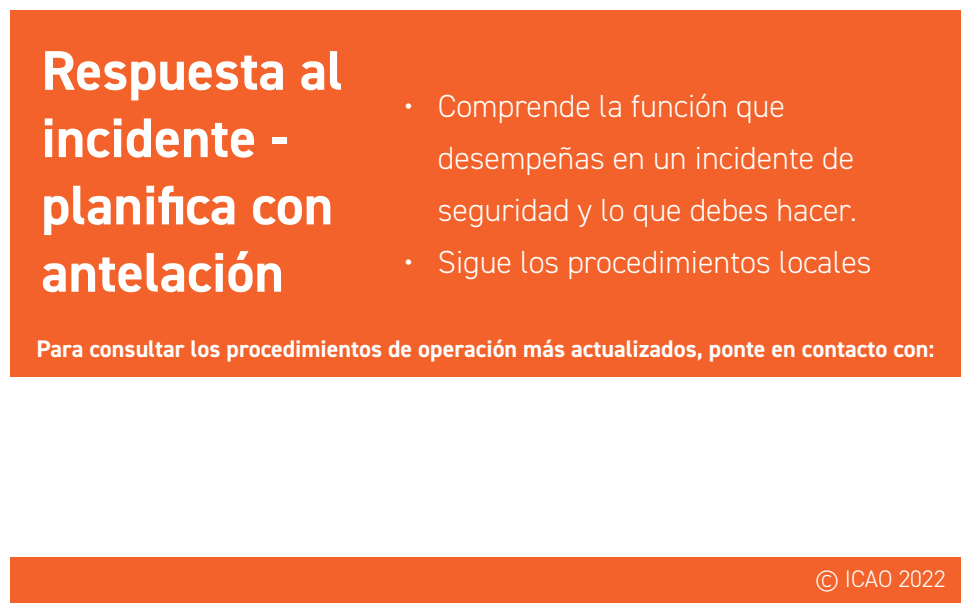
<style>
.page{position:relative;width:971px;height:613px;background:#fff}
.page>*{position:absolute;margin:0;border:0;box-sizing:border-box;transform-origin:0 0}
.t1{font:700 56px/67.2px "DIN2014";color:#fff}
.t2{font:300 32px/52px "DIN2014";color:#fff}
.t3{font:700 24px "DIN2014";color:#fff}
.t4{font:300 24px "DIN2014";color:#fff}
</style>
<div class="page">
<div style="left:10px;top:10px;width:950px;height:592px;background:#f2622a"></div>
<div style="left:0;top:376px;width:971px;height:180px;background:#fff"></div>
<p class="t1" style="left:41px;top:36px;width:303px">Respuesta al incidente - planifica con antelación</p>
<p class="t2" style="left:438px;top:79px;width:421px;text-indent:-34px">• Comprende la función que desempeñas en un incidente de seguridad y lo que debes hacer.</p>
<p class="t2" style="left:404px;top:235px;width:469px">• Sigue los procedimientos locales</p>
<p class="t3" style="left:37px;top:332px;width:899px">Para consultar los procedimientos de operación más actualizados, ponte en contacto con:</p>
<p class="t4" style="left:815px;top:563px;width:131px">© ICAO 2022</p>
</div>
